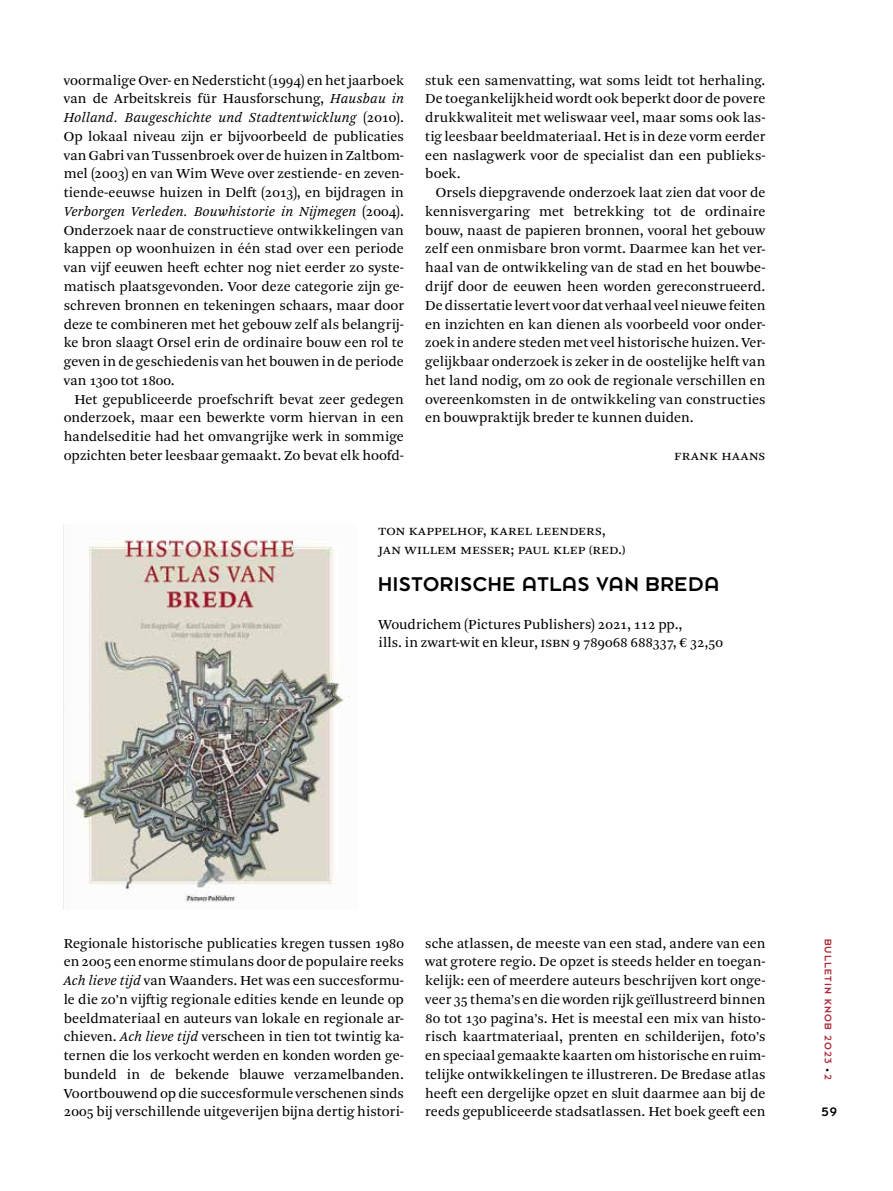
<style>
.page{position:relative;width:893px;height:1191px;background:#fff}
.page>*{position:absolute;margin:0;border:0;box-sizing:border-box;transform-origin:0 0}
.t1{font:21.9px "Dessau Pro";letter-spacing:.025em;color:#000}
.t2{font:14.4px/18.8px "Arnhem Pro Blond";letter-spacing:.005em;color:#000;text-align:justify}
.t3{font:14.4px "Arnhem Pro Blond";letter-spacing:-.02em;color:#000}
.t4{font:13.5px "Dessau Pro";color:#000}
.t5{font:10.5px "Dessau Pro";letter-spacing:.11em;color:#ab2837}
.s1{font-style:italic}
.s2{font-size:8.25px;color:#000}
</style>
<div class="page">
<img style="left:66px;top:539px;width:283px;height:364px">
<p class="t2" style="left:64px;top:71px;width:342px">voormalige Over- en Nedersticht (1994) en het jaarboek van de Arbeitskreis für Hausforschung, <span class="s1">Hausbau in Holland. Baugeschichte und Stadtentwicklung</span> (2010).<br>Op lokaal niveau zijn er bijvoorbeeld de publicaties van Gabri van Tussenbroek over de huizen in Zaltbom&shy;mel (2003) en van Wim Weve over zestiende- en zeven&shy;tiende-eeuwse huizen in Delft (2013), en bijdragen in <span class="s1">Verborgen Verleden. Bouwhistorie in Nijmegen</span> (2004).<br>Onderzoek naar de constructieve ontwikkelingen van kappen op woonhuizen in één stad over een periode van vijf eeuwen heeft echter nog niet eerder zo syste&shy;matisch plaatsgevonden. Voor deze categorie zijn ge&shy;schreven bronnen en tekeningen schaars, maar door deze te combineren met het gebouw zelf als belangrij&shy;ke bron slaagt Orsel erin de ordinaire bouw een rol te geven in de geschiedenis van het bouwen in de periode van 1300 tot 1800.</p>
<p class="t2" style="left:64px;top:390px;width:342px;text-indent:11px">Het gepubliceerde proefschrift bevat zeer gedegen onderzoek, maar een bewerkte vorm hiervan in een handelseditie had het omvangrijke werk in sommige opzichten beter leesbaar gemaakt. Zo bevat elk hoofd-</p>
<p class="t2" style="left:425px;top:71px;width:342px">stuk een samenvatting, wat soms leidt tot herhaling.<br>De toegankelijkheid wordt ook beperkt door de povere drukkwaliteit met weliswaar veel, maar soms ook las&shy;tig leesbaar beeldmateriaal. Het is in deze vorm eerder een naslagwerk voor de specialist dan een publieks&shy;boek.</p>
<p class="t2" style="left:425px;top:183px;width:342px;text-indent:11px">Orsels diepgravende onderzoek laat zien dat voor de kennisvergaring met betrekking tot de ordinaire bouw, naast de papieren bronnen, vooral het gebouw zelf een onmisbare bron vormt. Daarmee kan het ver&shy;haal van de ontwikkeling van de stad en het bouwbe&shy;drijf door de eeuwen heen worden gereconstrueerd.<br>De dissertatie levert voor dat verhaal veel nieuwe feiten en inzichten en kan dienen als voorbeeld voor onder&shy;zoek in andere steden met veel historische huizen. Ver&shy;gelijkbaar onderzoek is zeker in de oostelijke helft van het land nodig, om zo ook de regionale verschillen en overeenkomsten in de ontwikkeling van constructies en bouwpraktijk breder te kunnen duiden.</p>
<p class="t2" style="left:674px;top:446px;width:18px">Frank</p>
<p class="t2" style="left:721px;top:446px;width:20px">Haans</p>
<p class="t2" style="left:378px;top:521px;width:49px">Ton Kappelhof</p>
<p class="t2" style="left:483px;top:521px;width:27px">, Karel</p>
<p class="t2" style="left:536px;top:521px;width:17px">Leenders</p>
<p class="t2" style="left:602px;top:521px;width:5px">,</p>
<p class="t2" style="left:378px;top:540px;width:48px">Jan Willem</p>
<p class="t2" style="left:460px;top:540px;width:21px">Messer</p>
<p class="t2" style="left:510px;top:540px;width:61px">; Paul Klep</p>
<p class="t2" style="left:589px;top:540px;width:38px">(red.)</p>
<h1 class="t1" style="left:378px;top:573px;width:343px">HISTORISCHE ATLAS VAN BREDA</h1>
<p class="t2" style="left:378px;top:615px;width:305px">Woudrichem (Pictures Publishers) 2021, 112 pp., ills. in zwart-wit en kleur, isbn</p>
<p class="t3" style="left:573px;top:633px;width:152px">9 789068 688337, € 32,50</p>
<p class="t2" style="left:64px;top:933px;width:342px">Regionale historische publicaties kregen tussen 1980 en 2005 een enorme stimulans door de populaire reeks <span class="s1">Ach lieve tijd</span> van Waanders. Het was een succesformu&shy;le die zo’n vijftig regionale edities kende en leunde op beeldmateriaal en auteurs van lokale en regionale ar&shy;chieven. <span class="s1">Ach lieve tijd</span> verscheen in tien tot twintig ka&shy;ternen die los verkocht werden en konden worden ge&shy;bundeld in de bekende blauwe verzamelbanden.<br>Voortbouwend op die succesformule verschenen sinds 2005 bij verschillende uitgeverijen bijna dertig histori-</p>
<p class="t2" style="left:425px;top:933px;width:342px">sche atlassen, de meeste van een stad, andere van een wat grotere regio. De opzet is steeds helder en toegan&shy;kelijk: een of meerdere auteurs beschrijven kort onge&shy;veer 35 thema’s en die worden rijk geïllustreerd binnen 80 tot 130 pagina’s. Het is meestal een mix van histo&shy;risch kaartmateriaal, prenten en schilderijen, foto’s en speciaal gemaakte kaarten om historische en ruim&shy;telijke ontwikkelingen te illustreren. De Bredase atlas heeft een dergelijke opzet en sluit daarmee aan bij de reeds gepubliceerde stadsatlassen. Het boek geeft een</p>
<p class="t5" style="left:833px;top:938px;width:143px;rotate:90deg">BULLETIN KNOB 2023 <span class="s2">•</span> 2</p>
<p class="t4" style="left:821px;top:1105px;width:17px">59</p>
</div>
